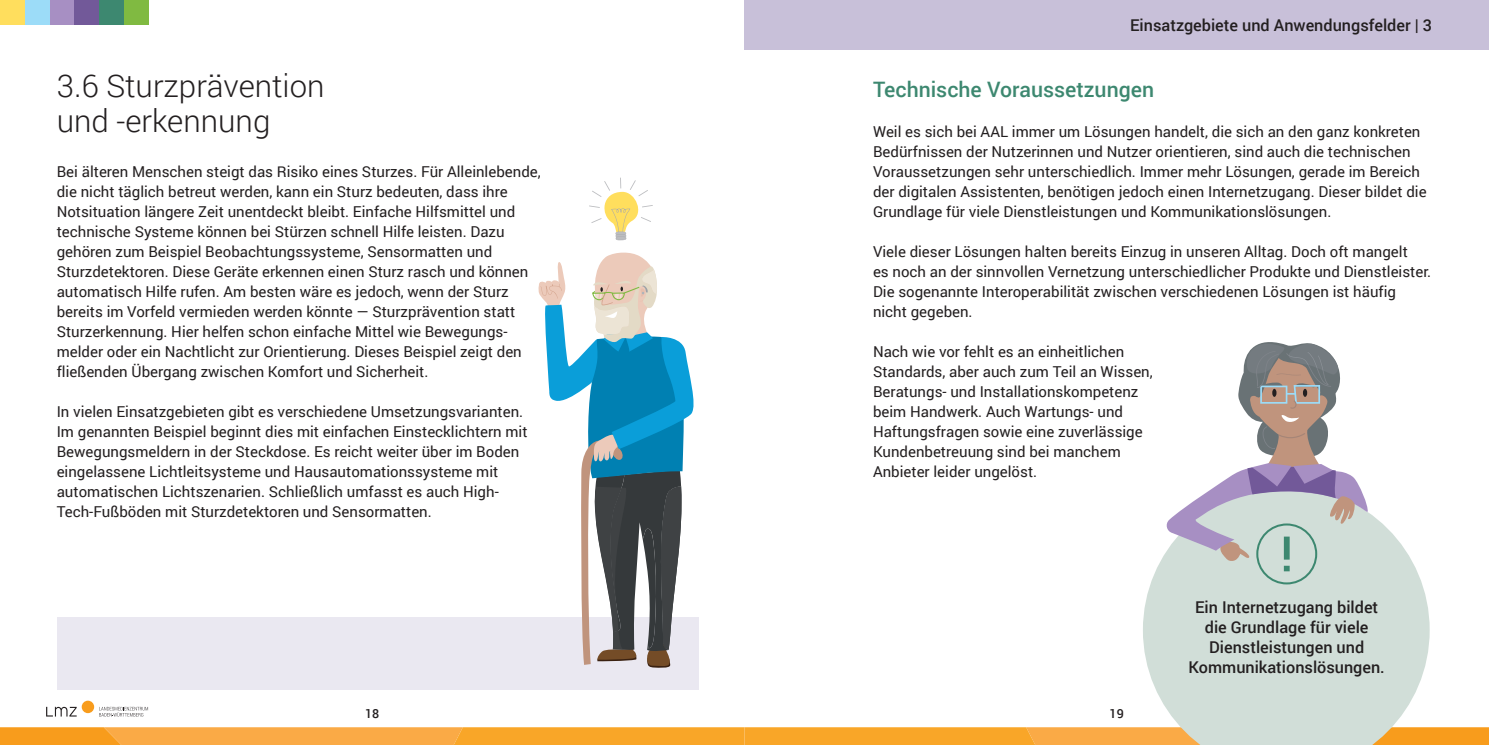
<style>
.page{position:relative;width:1489px;height:745px;background:#fff}
.page>*{position:absolute;margin:0;border:0;box-sizing:border-box;transform-origin:0 0}
.t1{font:300 31.25px/35px "Roboto";color:#231f20}
.t2{font:500 21.25px "Roboto";color:#3d8870}
.t3{font:500 16.25px/20px "Roboto";color:#231f20;text-align:center}
.t4{font:15px/20px "Roboto";color:#231f20}
.t5{font:500 12.5px "Roboto";color:#231f20}
</style>
<div class="page">
<svg style="left:0;top:727px;width:1488px;height:17px;background:#f9a734"></svg>
<div style="left:82px;top:700px;width:12px;height:12px;background:#f89c1c;border-radius:50%"></div>
<svg style="left:46px;top:706px;width:31px;height:10px"></svg>
<svg style="left:99px;top:706px;width:49px;height:10px"></svg>
<div style="left:124px;top:0;width:25px;height:25px;background:#80ba41"></div>
<div style="left:99px;top:0;width:25px;height:25px;background:#3d8870"></div>
<div style="left:50px;top:0;width:24px;height:25px;background:#a78fc3"></div>
<div style="left:74px;top:0;width:25px;height:25px;background:#725999"></div>
<div style="left:25px;top:0;width:25px;height:25px;background:#9cdcf8"></div>
<div style="left:0;top:0;width:25px;height:25px;background:#ffde5d"></div>
<div style="left:744px;top:0;width:744px;height:50px;background:#c8c0d9"></div>
<div style="left:57px;top:617px;width:641px;height:72px;background:#eae8f1"></div>
<svg style="left:538px;top:252px;width:156px;height:416px"></svg>
<svg style="left:589px;top:177px;width:63px;height:63px"></svg>
<svg style="left:1142px;top:512px;width:287px;height:232px;background:#d6dfd7"></svg>
<div style="left:1257px;top:524px;width:59px;height:59px;background:#d1ded8;border-radius:50%"></div>
<svg style="left:1164px;top:342px;width:204px;height:229px"></svg>
<h1 class="t1" style="left:57px;top:67px;width:269px">3.6 Sturzprävention und -erkennung</h1>
<p class="t4" style="left:57px;top:161px;width:485px">Bei älteren Menschen steigt das Risiko eines Sturzes. Für Alleinlebende, die nicht täglich betreut werden, kann ein Sturz bedeuten, dass ihre Notsituation längere Zeit unentdeckt bleibt. Einfache Hilfsmittel und technische Systeme können bei Stürzen schnell Hilfe leisten. Dazu gehören zum Beispiel Beobachtungssysteme, Sensormatten und Sturzdetektoren. Diese Geräte erkennen einen Sturz rasch und können automatisch Hilfe rufen. Am besten wäre es jedoch, wenn der Sturz bereits im Vorfeld vermieden werden könnte — Sturzprävention statt Sturzerkennung. Hier helfen schon einfache Mittel wie Bewegungs&shy;melder oder ein Nachtlicht zur Orientierung. Dieses Beispiel zeigt den fließenden Übergang zwischen Komfort und Sicherheit.</p>
<p class="t4" style="left:57px;top:401px;width:472px">In vielen Einsatzgebieten gibt es verschiedene Umsetzungsvarianten.<br>Im genannten Beispiel beginnt dies mit einfachen Einstecklichtern mit Bewegungsmeldern in der Steckdose. Es reicht weiter über im Boden eingelassene Lichtleitsysteme und Hausautomationssysteme mit automatischen Lichtszenarien. Schließlich umfasst es auch High-Tech-Fußböden mit Sturzdetektoren und Sensormatten.</p>
<p class="t3" style="left:1130px;top:15px;width:303px">Einsatzgebiete und Anwendungsfelder | 3</p>
<h2 class="t2" style="left:873px;top:74px;width:282px">Technische Voraussetzungen</h2>
<p class="t4" style="left:873px;top:121px;width:555px">Weil es sich bei AAL immer um Lösungen handelt, die sich an den ganz konkreten Bedürfnissen der Nutzerinnen und Nutzer orientieren, sind auch die technischen Voraussetzungen sehr unterschiedlich. Immer mehr Lösungen, gerade im Bereich der digitalen Assistenten, benötigen jedoch einen Internetzugang. Dieser bildet die Grundlage für viele Dienstleistungen und Kommunikationslösungen.</p>
<p class="t4" style="left:873px;top:241px;width:559px">Viele dieser Lösungen halten bereits Einzug in unseren Alltag. Doch oft mangelt<br>es noch an der sinnvollen Vernetzung unterschiedlicher Produkte und Dienstleister.<br>Die sogenannte Interoperabilität zwischen verschiedenen Lösungen ist häufig nicht gegeben.</p>
<p class="t4" style="left:873px;top:341px;width:281px">Nach wie vor fehlt es an einheitlichen Standards, aber auch zum Teil an Wissen, Beratungs- und Installationskompetenz beim Handwerk. Auch Wartungs- und Haftungsfragen sowie eine zuverlässige Kundenbetreuung sind bei manchem Anbieter leider ungelöst.</p>
<p class="t3" style="left:1188px;top:596px;width:198px">Ein Internetzugang bildet die Grundlage für viele<br>Dienstleistungen und<br>Kommunikationslösungen.</p>
<p class="t5" style="left:365px;top:704px;width:16px">18</p>
<p class="t5" style="left:1109px;top:704px;width:16px">19</p>
</div>
